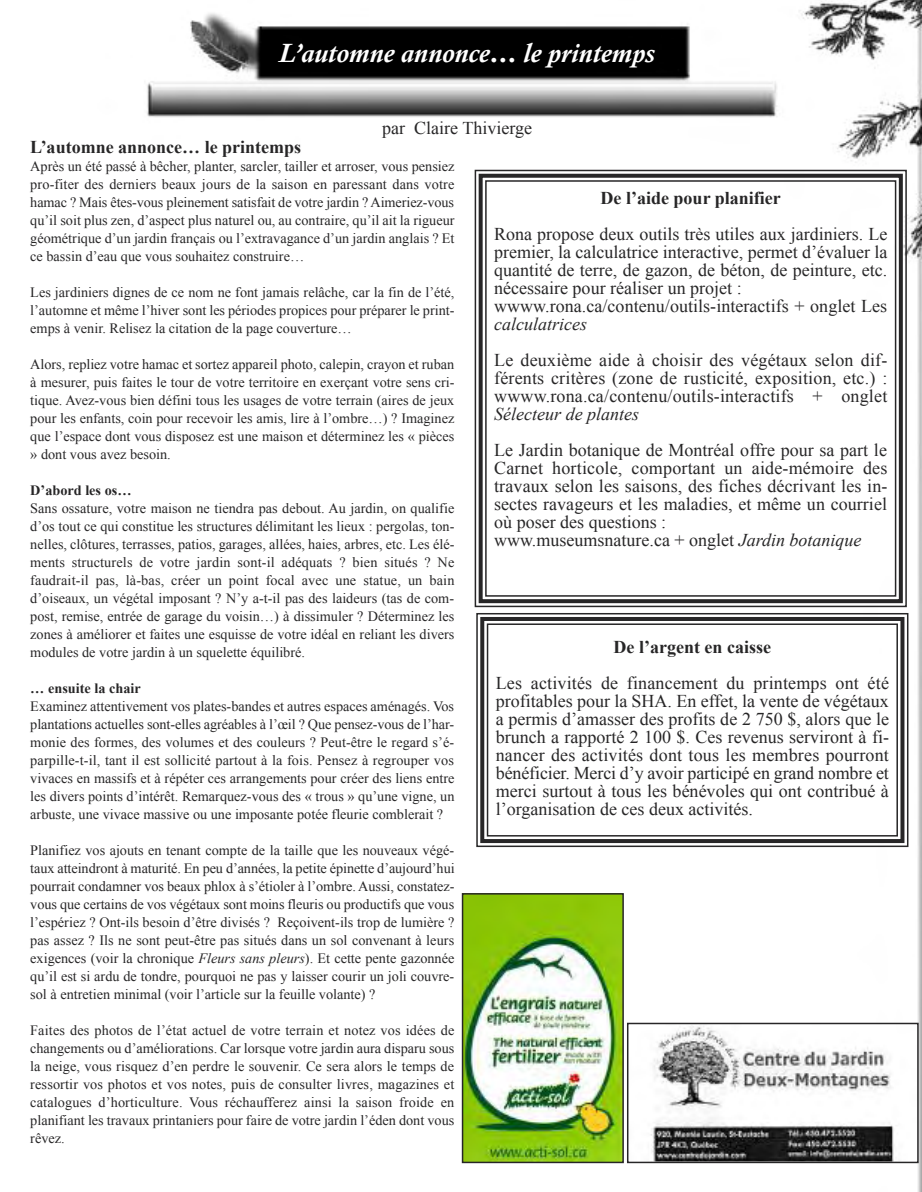
<style>
.page{position:relative;width:922px;height:1192px;background:#fff}
.page>*{position:absolute;margin:0;border:0;box-sizing:border-box;transform-origin:0 0}
.t1{font:italic 700 27px "Calisto";color:#fff}
.t2{font:18px/18px "Times New Roman";color:#272627;text-align:center}
.t3{font:700 18px "Times New Roman";color:#272627}
.t4{font:14.25px/18px "Times New Roman";color:#272627;text-align:justify}
.s1{font-weight:700}
.s2{font-style:italic}
</style>
<div class="page">
<img style="left:147px;top:0;width:775px;height:1192px">
<div style="left:474px;top:170px;width:432px;height:437px;border:2px solid #272627"></div>
<div style="left:478px;top:174px;width:424px;height:429px;border:4px solid #272627"></div>
<div style="left:485px;top:180px;width:411px;height:416px;border:2px solid #272627"></div>
<img style="left:630px;top:1025px;width:285px;height:135px">
<div style="left:627px;top:1022px;width:291px;height:141px;border:2px solid #272627"></div>
<img style="left:465px;top:896px;width:156px;height:264px">
<div style="left:462px;top:893px;width:162px;height:270px;border:2px solid #272627"></div>
<div style="left:476px;top:613px;width:432px;height:234px;border:2px solid #272627"></div>
<div style="left:480px;top:617px;width:424px;height:226px;border:4px solid #272627"></div>
<div style="left:487px;top:623px;width:411px;height:213px;border:2px solid #272627"></div>
<p class="t1" style="left:279px;top:37px;width:377px">L’automne annonce… le printemps</p>
<p class="t2" style="left:382px;top:119px;width:151px">par Claire Thivierge</p>
<p class="t3" style="left:30px;top:137px;width:272px">L’automne annonce… le printemps</p>
<p class="t4" style="left:30px;top:157px;width:426px">Après un été passé à bêcher, planter, sarcler, tailler et arroser, vous pensiez pro-fiter des derniers beaux jours de la saison en paressant dans votre hamac ? Mais êtes-vous pleinement satisfait de votre jardin ? Aimeriez-vous qu’il soit plus zen, d’aspect plus naturel ou, au contraire, qu’il ait la rigueur géométrique d’un jardin français ou l’extravagance d’un jardin anglais ? Et ce bassin d’eau que vous souhaitez construire…</p>
<p class="t4" style="left:30px;top:283px;width:426px">Les jardiniers dignes de ce nom ne font jamais relâche, car la fin de l’été, l’automne et même l’hiver sont les périodes propices pour préparer le print&shy;emps à venir. Relisez la citation de la page couverture…</p>
<p class="t4" style="left:30px;top:355px;width:425px">Alors, repliez votre hamac et sortez appareil photo, calepin, crayon et ruban à mesurer, puis faites le tour de votre territoire en exerçant votre sens cri&shy;tique. Avez-vous bien défini tous les usages de votre terrain (aires de jeux pour les enfants, coin pour recevoir les amis, lire à l’ombre…) ? Imaginez que l’espace dont vous disposez est une maison et déterminez les « pièces » dont vous avez besoin.</p>
<p class="t4" style="left:30px;top:481px;width:425px;text-align:left"><span class="s1">D’abord les os…<br></span>Sans ossature, votre maison ne tiendra pas debout. Au jardin, on qualifie d’os tout ce qui constitue les structures délimitant les lieux : pergolas, ton&shy;nelles, clôtures, terrasses, patios, garages, allées, haies, arbres, etc. Les élé&shy;ments structurels de votre jardin sont-il adéquats ? bien situés ? Ne faudrait-il pas, là-bas, créer un point focal avec une statue, un bain d’oiseaux, un végétal imposant ? N’y a-t-il pas des laideurs (tas de com&shy;post, remise, entrée de garage du voisin…) à dissimuler ? Déterminez les zones à améliorer et faites une esquisse de votre idéal en reliant les divers modules de votre jardin à un squelette équilibré.</p>
<p class="t4" style="left:30px;top:679px;width:426px;text-align:left"><span class="s1">… ensuite la chair<br></span>Examinez attentivement vos plates-bandes et autres espaces aménagés. Vos plantations actuelles sont-elles agréables à l’œil ? Que pensez-vous de l’har&shy;monie des formes, des volumes et des couleurs ? Peut-être le regard s’é&shy;parpille-t-il, tant il est sollicité partout à la fois. Pensez à regrouper vos vivaces en massifs et à répéter ces arrangements pour créer des liens entre les divers points d’intérêt. Remarquez-vous des « trous » qu’une vigne, un arbuste, une vivace massive ou une imposante potée fleurie comblerait ?</p>
<p class="t4" style="left:30px;top:841px;width:426px">Planifiez vos ajouts en tenant compte de la taille que les nouveaux végé&shy;taux atteindront à maturité. En peu d’années, la petite épinette d’aujourd’hui pourrait condamner vos beaux phlox à s’étioler à l’ombre. Aussi, constatez&shy;vous que certains de vos végétaux sont moins fleuris ou productifs que vous l’espériez ? Ont-ils besoin d’être divisés ? Reçoivent-ils trop de lumière ? pas assez ? Ils ne sont peut-être pas situés dans un sol convenant à leurs exigences (voir la chronique <span class="s2">Fleurs sans pleurs</span>). Et cette pente gazonnée qu’il est si ardu de tondre, pourquoi ne pas y laisser courir un joli couvre&shy;sol à entretien minimal (voir l’article sur la feuille volante) ?</p>
<p class="t4" style="left:30px;top:1021px;width:425px">Faites des photos de l’état actuel de votre terrain et notez vos idées de changements ou d’améliorations. Car lorsque votre jardin aura disparu sous la neige, vous risquez d’en perdre le souvenir. Ce sera alors le temps de ressortir vos photos et vos notes, puis de consulter livres, magazines et catalogues d’horticulture. Vous réchaufferez ainsi la saison froide en planifiant les travaux printaniers pour faire de votre jardin l’éden dont vous rêvez.</p>
<p class="t2" style="left:494px;top:180px;width:395px;line-height:36px"><span class="s1">De l’aide pour planifier<br></span>Rona propose deux outils très utiles aux jardiniers. Le</p>
<p class="t2" style="left:494px;top:243px;width:395px;text-align:left">premier, la calculatrice interactive, permet d’évaluer la quantité de terre, de gazon, de béton, de peinture, etc. nécessaire pour réaliser un projet : wwww.rona.ca/contenu/outils-interactifs + onglet Les <span class="s2">calculatrices</span></p>
<p class="t2" style="left:494px;top:351px;width:395px;text-align:justify">Le deuxième aide à choisir des végétaux selon dif&shy;férents critères (zone de rusticité, exposition, etc.) : wwww.rona.ca/contenu/outils-interactifs + onglet <span class="s2">Sélecteur de plantes</span></p>
<p class="t2" style="left:494px;top:441px;width:395px;text-align:left">Le Jardin botanique de Montréal offre pour sa part le Carnet horticole, comportant un aide-mémoire des travaux selon les saisons, des fiches décrivant les in&shy;sectes ravageurs et les maladies, et même un courriel où poser des questions :<br>www.museumsnature.ca + onglet <span class="s2">Jardin botanique</span></p>
<p class="t2" style="left:496px;top:629px;width:395px;line-height:36px"><span class="s1">De l’argent en caisse<br></span>Les activités de financement du printemps ont été</p>
<p class="t2" style="left:496px;top:692px;width:395px;text-align:justify">profitables pour la SHA. En effet, la vente de végétaux a permis d’amasser des profits de 2 750 $, alors que le brunch a rapporté 2 100 $. Ces revenus serviront à fi&shy;nancer des activités dont tous les membres pourront bénéficier. Merci d’y avoir participé en grand nombre et merci surtout à tous les bénévoles qui ont contribué à l’organisation de ces deux activités.</p>
</div>
